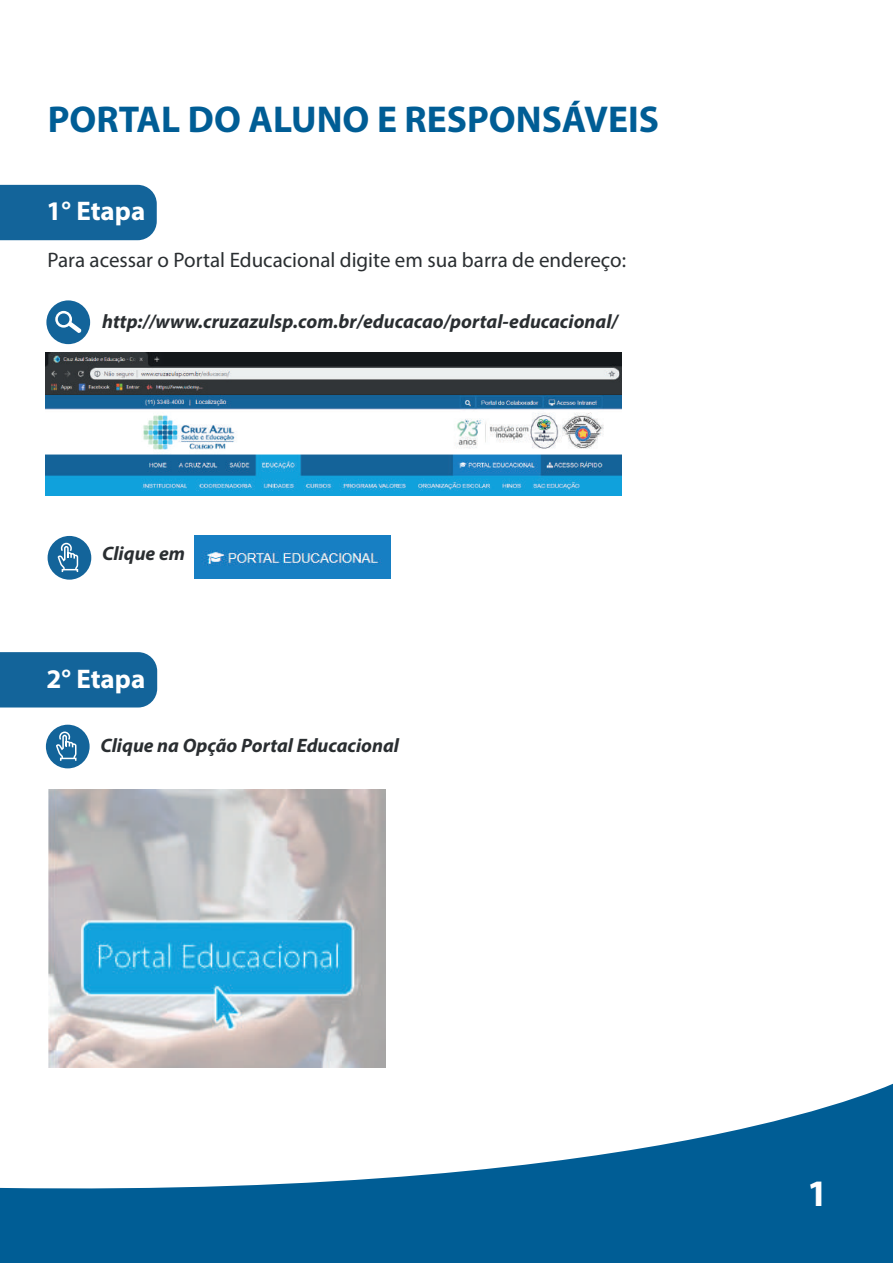
<style>
.page{position:relative;width:893px;height:1263px;background:#fff}
.page>*{position:absolute;margin:0;border:0;box-sizing:border-box;transform-origin:0 0}
.t1{font:700 37.5px "Myriad Pro";color:#005d95}
.t2{font:700 37.5px "Myriad Pro";color:#fff}
.t3{font:700 27px "Myriad Pro";color:#fff}
.t4{font:21px "Myriad Pro";color:#2a2e31}
.t5{font:italic 700 19.5px "Myriad Pro";color:#2a2e31}
</style>
<div class="page">
<div style="left:0;top:185px;width:157px;height:55px;background:#13649a"></div>
<div style="left:0;top:652px;width:157px;height:55px;background:#13649a"></div>
<div style="left:46px;top:300px;width:44px;height:44px;background:#13649a;border-radius:50%"></div>
<svg style="left:55px;top:311px;width:27px;height:22px"></svg>
<div style="left:48px;top:536px;width:43px;height:44px;background:#13649a;border-radius:50%"></div>
<svg style="left:57px;top:542px;width:22px;height:29px"></svg>
<div style="left:46px;top:725px;width:44px;height:43px;background:#13649a;border-radius:50%"></div>
<svg style="left:56px;top:731px;width:21px;height:29px"></svg>
<img style="left:194px;top:536px;width:196px;height:43px">
<img style="left:46px;top:352px;width:576px;height:143px">
<img style="left:49px;top:790px;width:337px;height:277px">
<svg style="left:0;top:1083px;width:893px;height:180px;fill:#005d95"></svg>
<h1 class="t1" style="left:48px;top:95px;width:613px">PORTAL DO ALUNO E RESPONSÁVEIS</h1>
<h2 class="t3" style="left:46px;top:193px;width:100px">1° Etapa</h2>
<p class="t4" style="left:48px;top:247px;width:580px">Para acessar o Portal Educacional digite em sua barra de endereço:</p>
<p class="t5" style="left:102px;top:309px;width:517px">http://www.cruzazulsp.com.br/educacao/portal-educacional/</p>
<p class="t5" style="left:102px;top:541px;width:84px">Clique em</p>
<h2 class="t3" style="left:46px;top:662px;width:100px">2° Etapa</h2>
<p class="t5" style="left:100px;top:732px;width:300px">Clique na Opção Portal Educacional</p>
<h1 class="t2" style="left:807px;top:1169px;width:22px">1</h1>
</div>
